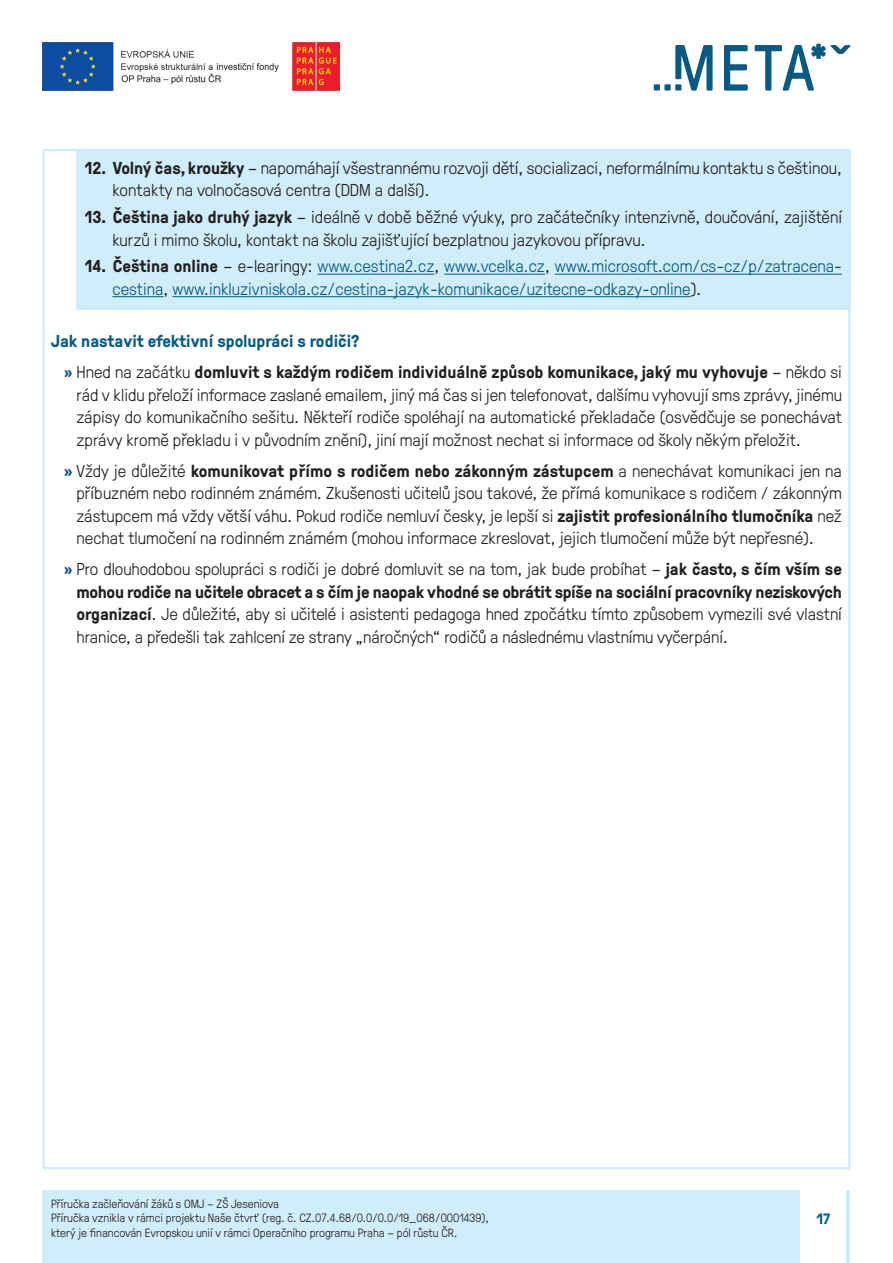
<style>
.page{position:relative;width:893px;height:1263px;background:#fff}
.page>*{position:absolute;margin:0;border:0;box-sizing:border-box;transform-origin:0 0}
.t1{font:300 17.25px/22.5px "GT Pressura";color:#231f20;text-align:justify}
.t2{font:300 17.25px/22.5px "GT Pressura";color:#065a83}
.t3{font:700 17.25px/31px "GT Pressura";color:#231f20}
.t4{font:700 15px "GT Pressura";color:#065a83}
.t5{font:300 12px/14.4px "GT Pressura";color:#231f20}
.s1{font-weight:700}
.s2{font-weight:700;color:#231f20}
.s3{color:#231f20}
.s4{color:#065a83}
.s5{font-weight:300}
.s6{font-weight:700;color:#065a83}
</style>
<div class="page">
<div style="left:76px;top:149px;width:774px;height:160px;background:#d0edfb"></div>
<div style="left:43px;top:1191px;width:807px;height:72px;background:#d0edfb"></div>
<img style="left:43px;top:43px;width:297px;height:47px">
<svg style="left:724px;top:45px;width:24px;height:46px"></svg>
<svg style="left:755px;top:44px;width:95px;height:47px"></svg>
<svg style="left:654px;top:45px;width:59px;height:46px"></svg>
<div style="left:801px;top:1191px;width:45px;height:72px;background:#fff"></div>
<hr style="left:318px;top:274px;width:116px;height:1px;background:#065a83">
<hr style="left:444px;top:274px;width:101px;height:1px;background:#065a83">
<hr style="left:555px;top:274px;width:287px;height:1px;background:#065a83">
<hr style="left:112px;top:296px;width:52px;height:1px;background:#065a83">
<hr style="left:172px;top:296px;width:519px;height:1px;background:#065a83">
<p class="t1" style="left:112px;top:158px;width:731px;text-indent:-27px"><span class="s1">12. Volný čas, kroužky</span> – napomáhají všestrannému rozvoji dětí, socializaci, neformálnímu kontaktu s češtinou, kontakty na volnočasová centra (DDM a další).</p>
<p class="t1" style="left:112px;top:207px;width:731px;text-indent:-27px"><span class="s1">13. Čeština jako druhý jazyk</span> – ideálně v době běžné výuky, pro začátečníky intenzivně, doučování, zajištění kurzů i mimo školu, kontakt na školu zajišťující bezplatnou jazykovou přípravu.</p>
<p class="t2" style="left:112px;top:257px;width:731px;text-indent:-27px"><span class="s2">14. Čeština online</span> <span class="s3">– e-learingy:</span> www.cestina2.cz<span class="s3">,</span> www.vcelka.cz<span class="s3">,</span> www.microsoft.com/cs-cz/p/zatracena&shy;cestina<span class="s3">,</span> www.inkluzivniskola.cz/cestina-jazyk-komunikace/uzitecne-odkazy-online<span class="s3">).</span></p>
<p class="t3" style="left:64px;top:327px;width:780px;text-indent:-13px"><span class="s4">Jak nastavit efektivní spolupráci s rodiči?<br>»</span> <span class="s5">Hned na začátku</span> domluvit s každým rodičem individuálně způsob komunikace, jaký mu vyhovuje <span class="s5">– někdo si</span></p>
<p class="t1" style="left:77px;top:385px;width:767px">rád v klidu přeloží informace zaslané emailem, jiný má čas si jen telefonovat, dalšímu vyhovují sms zprávy, jinému zápisy do komunikačního sešitu. Někteří rodiče spoléhají na automatické překladače (osvědčuje se ponechávat zprávy kromě překladu i v původním znění), jiní mají možnost nechat si informace od školy někým přeložit.</p>
<p class="t1" style="left:77px;top:461px;width:767px;text-indent:-13px"><span class="s6">»</span> Vždy je důležité <span class="s1">komunikovat přímo s rodičem nebo zákonným zástupcem</span> a nenechávat komunikaci jen na příbuzném nebo rodinném známém. Zkušenosti učitelů jsou takové, že přímá komunikace s rodičem / zákonným zástupcem má vždy větší váhu. Pokud rodiče nemluví česky, je lepší si <span class="s1">zajistit profesionálního tlumočníka</span> než nechat tlumočení na rodinném známém (mohou informace zkreslovat, jejich tlumočení může být nepřesné).</p>
<p class="t1" style="left:77px;top:559px;width:767px;text-indent:-13px"><span class="s6">»</span> Pro dlouhodobou spolupráci s rodiči je dobré domluvit se na tom, jak bude probíhat – <span class="s1">jak často, s čím vším se mohou rodiče na učitele obracet a s čím je naopak vhodné se obrátit spíše na sociální pracovníky neziskových organizací</span>. Je důležité, aby si učitelé i asistenti pedagoga hned zpočátku tímto způsobem vymezili své vlastní hranice, a předešli tak zahlcení ze strany „náročných“ rodičů a následnému vlastnímu vyčerpání.</p>
<p class="t5" style="left:51px;top:1197px;width:439px">Příručka začleňování žáků s OMJ – ZŠ Jeseniova<br>Příručka vznikla v rámci projektu Naše čtvrť (reg. č. CZ.07.4.68/0.0/0.0/19_068/0001439), který je financován Evropskou unií v rámci Operačního programu Praha – pól růstu ČR.</p>
<p class="t4" style="left:817px;top:1213px;width:15px">17</p>
</div>
